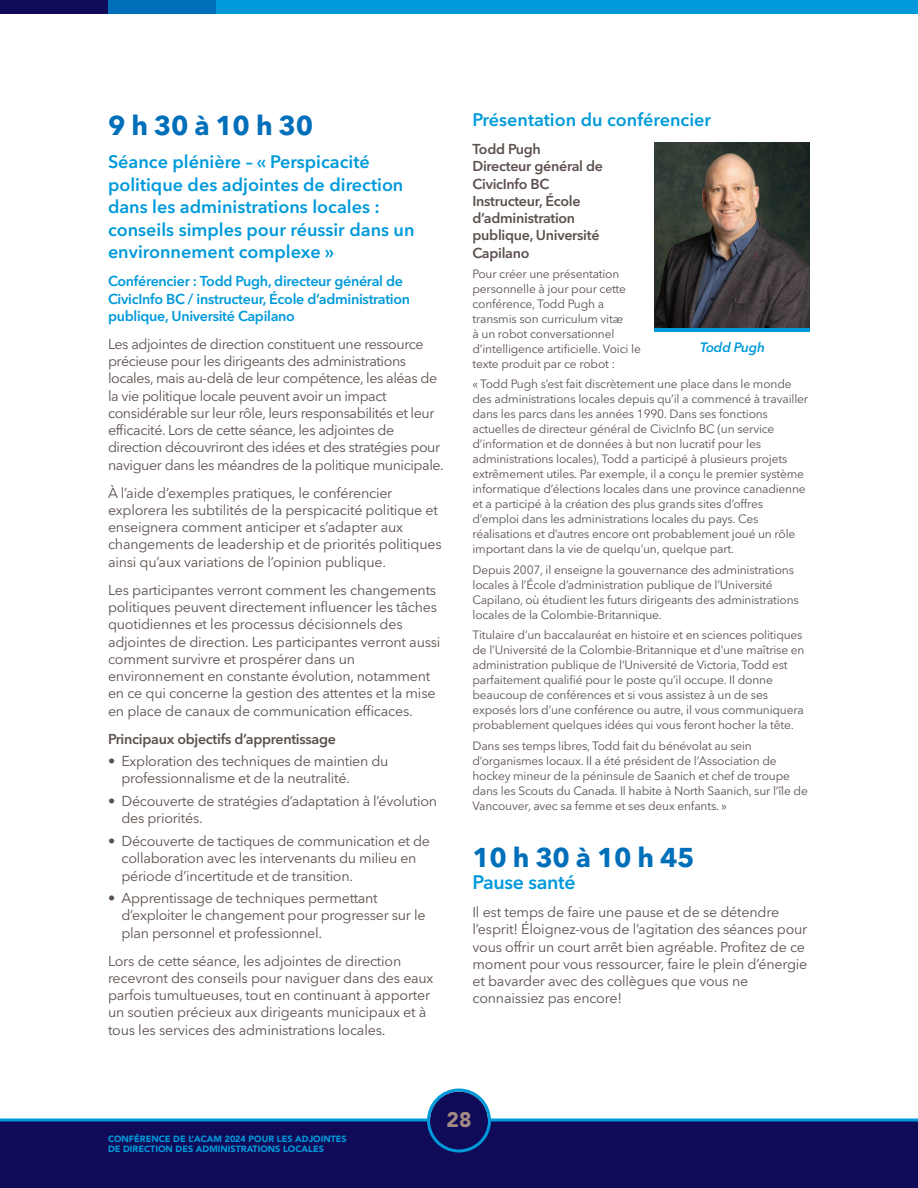
<style>
.page{position:relative;width:918px;height:1188px;background:#fff}
.page>*{position:absolute;margin:0;border:0;box-sizing:border-box;transform-origin:0 0}
.t1{font:700 27px "Avenir Next";letter-spacing:-.015em;color:#006fba}
.t2{font:900 21px "Avenir";color:#a58a84}
.t3{font:600 19.5px "Avenir Next";letter-spacing:-.015em;color:#009ada}
.t4{font:600 18px/22.5px "Avenir Next";color:#009ada}
.t5{font:14.25px/17.2px "Avenir Next";letter-spacing:-.015em;color:#5d514e}
.t6{font:600 14.25px/17.2px "Avenir Next";letter-spacing:-.02em;color:#5d514e}
.t7{font:600 14.25px/17.2px "Avenir Next";letter-spacing:-.02em;color:#009ada}
.t8{font:italic 600 13.5px "Avenir Next";letter-spacing:-.015em;color:#009ada}
.t9{font:12px/15px "Avenir Next";letter-spacing:-.015em;color:#5d514e}
.t10{font:900 9px/10.5px "Avenir";color:#009ada}
</style>
<div class="page">
<div style="left:0;top:1121px;width:918px;height:67px;background:#0f0b59"></div>
<div style="left:108px;top:0;width:108px;height:14px;background:#006fba"></div>
<div style="left:0;top:0;width:108px;height:14px;background:#0f0b59"></div>
<div style="left:216px;top:0;width:702px;height:14px;background:#009ada"></div>
<svg style="left:427px;top:1089px;width:64px;height:63px"></svg>
<hr style="left:490px;top:1118px;width:428px;height:3px;background:#009ada">
<hr style="left:0;top:1118px;width:428px;height:3px;background:#009ada">
<img style="left:655px;top:142px;width:155px;height:186px">
<hr style="left:655px;top:328px;width:155px;height:3px;background:#009ada">
<p class="t1" style="left:108px;top:115px;width:207px">9 h 30 à 10 h 30</p>
<p class="t4" style="left:108px;top:152px;width:308px">Séance plénière – « Perspicacité politique des adjointes de direction dans les administrations locales : conseils simples pour réussir dans un environnement complexe »</p>
<p class="t7" style="left:108px;top:274px;width:304px">Conférencier : Todd Pugh, directeur général de<br>CivicInfo BC / instructeur, École d’administration publique, Université Capilano</p>
<p class="t5" style="left:108px;top:337px;width:337px">Les adjointes de direction constituent une ressource précieuse pour les dirigeants des administrations locales, mais au-delà de leur compétence, les aléas de la vie politique locale peuvent avoir un impact considérable sur leur rôle, leurs responsabilités et leur efficacité. Lors de cette séance, les adjointes de direction découvriront des idées et des stratégies pour naviguer dans les méandres de la politique municipale.</p>
<p class="t5" style="left:108px;top:485px;width:335px">À l’aide d’exemples pratiques, le conférencier explorera les subtilités de la perspicacité politique et enseignera comment anticiper et s’adapter aux changements de leadership et de priorités politiques ainsi qu’aux variations de l’opinion publique.</p>
<p class="t5" style="left:108px;top:582px;width:334px">Les participantes verront comment les changements politiques peuvent directement influencer les tâches quotidiennes et les processus décisionnels des adjointes de direction. Les participantes verront aussi comment survivre et prospérer dans un environnement en constante évolution, notamment en ce qui concerne la gestion des attentes et la mise en place de canaux de communication efficaces.</p>
<p class="t6" style="left:108px;top:731px;width:230px">Principaux objectifs d’apprentissage</p>
<p class="t5" style="left:122px;top:754px;width:269px;text-indent:-14px">• Exploration des techniques de maintien du professionnalisme et de la neutralité.</p>
<p class="t5" style="left:122px;top:794px;width:317px;text-indent:-14px">• Découverte de stratégies d’adaptation à l’évolution des priorités.</p>
<p class="t5" style="left:122px;top:834px;width:310px;text-indent:-14px">• Découverte de tactiques de communication et de collaboration avec les intervenants du milieu en période d’incertitude et de transition.</p>
<p class="t5" style="left:122px;top:891px;width:306px;text-indent:-14px">• Apprentissage de techniques permettant d’exploiter le changement pour progresser sur le plan personnel et professionnel.</p>
<p class="t5" style="left:108px;top:953px;width:327px">Lors de cette séance, les adjointes de direction recevront des conseils pour naviguer dans des eaux parfois tumultueuses, tout en continuant à apporter un soutien précieux aux dirigeants municipaux et à tous les services des administrations locales.</p>
<p class="t4" style="left:472px;top:110px;width:240px">Présentation du conférencier</p>
<p class="t6" style="left:472px;top:142px;width:132px">Todd Pugh<br>Directeur général de<br>CivicInfo BC<br>Instructeur, École d’administration publique, Université<br>Capilano</p>
<p class="t9" style="left:472px;top:267px;width:170px">Pour créer une présentation personnelle à jour pour cette conférence, Todd Pugh a transmis son curriculum vitæ<br>à un robot conversationnel d’intelligence artificielle. Voici le texte produit par ce robot :</p>
<p class="t9" style="left:472px;top:378px;width:337px">« Todd Pugh s’est fait discrètement une place dans le monde des administrations locales depuis qu’il a commencé à travailler dans les parcs dans les années 1990. Dans ses fonctions actuelles de directeur général de CivicInfo BC (un service d’information et de données à but non lucratif pour les administrations locales), Todd a participé à plusieurs projets extrêmement utiles. Par exemple, il a conçu le premier système informatique d’élections locales dans une province canadienne et a participé à la création des plus grands sites d’offres d’emploi dans les administrations locales du pays. Ces réalisations et d’autres encore ont probablement joué un rôle important dans la vie de quelqu’un, quelque part.</p>
<p class="t9" style="left:472px;top:563px;width:328px">Depuis 2007, il enseigne la gouvernance des administrations locales à l’École d’administration publique de l’Université Capilano, où étudient les futurs dirigeants des administrations locales de la Colombie-Britannique.</p>
<p class="t9" style="left:472px;top:629px;width:334px">Titulaire d’un baccalauréat en histoire et en sciences politiques de l’Université de la Colombie-Britannique et d’une maîtrise en administration publique de l’Université de Victoria, Todd est parfaitement qualifié pour le poste qu’il occupe. Il donne beaucoup de conférences et si vous assistez à un de ses exposés lors d’une conférence ou autre, il vous communiquera probablement quelques idées qui vous feront hocher la tête.</p>
<p class="t9" style="left:472px;top:739px;width:337px">Dans ses temps libres, Todd fait du bénévolat au sein d’organismes locaux. Il a été président de l’Association de hockey mineur de la péninsule de Saanich et chef de troupe dans les Scouts du Canada. Il habite à North Saanich, sur l’île de Vancouver, avec sa femme et ses deux enfants. »</p>
<p class="t1" style="left:472px;top:846px;width:224px">10 h 30 à 10 h 45</p>
<p class="t3" style="left:472px;top:874px;width:105px">Pause santé</p>
<p class="t5" style="left:472px;top:905px;width:336px">Il est temps de faire une pause et de se détendre l’esprit! Éloignez-vous de l’agitation des séances pour vous offrir un court arrêt bien agréable. Profitez de ce moment pour vous ressourcer, faire le plein d’énergie et bavarder avec des collègues que vous ne connaissiez pas encore!</p>
<p class="t8" style="left:700px;top:342px;width:66px">Todd Pugh</p>
<p class="t10" style="left:108px;top:1134px;width:240px">CONFÉRENCE DE L’ACAM 2024 POUR LES ADJOINTES<br>DE DIRECTION DES ADMINISTRATIONS LOCALES</p>
<p class="t2" style="left:447px;top:1111px;width:26px">28</p>
</div>
